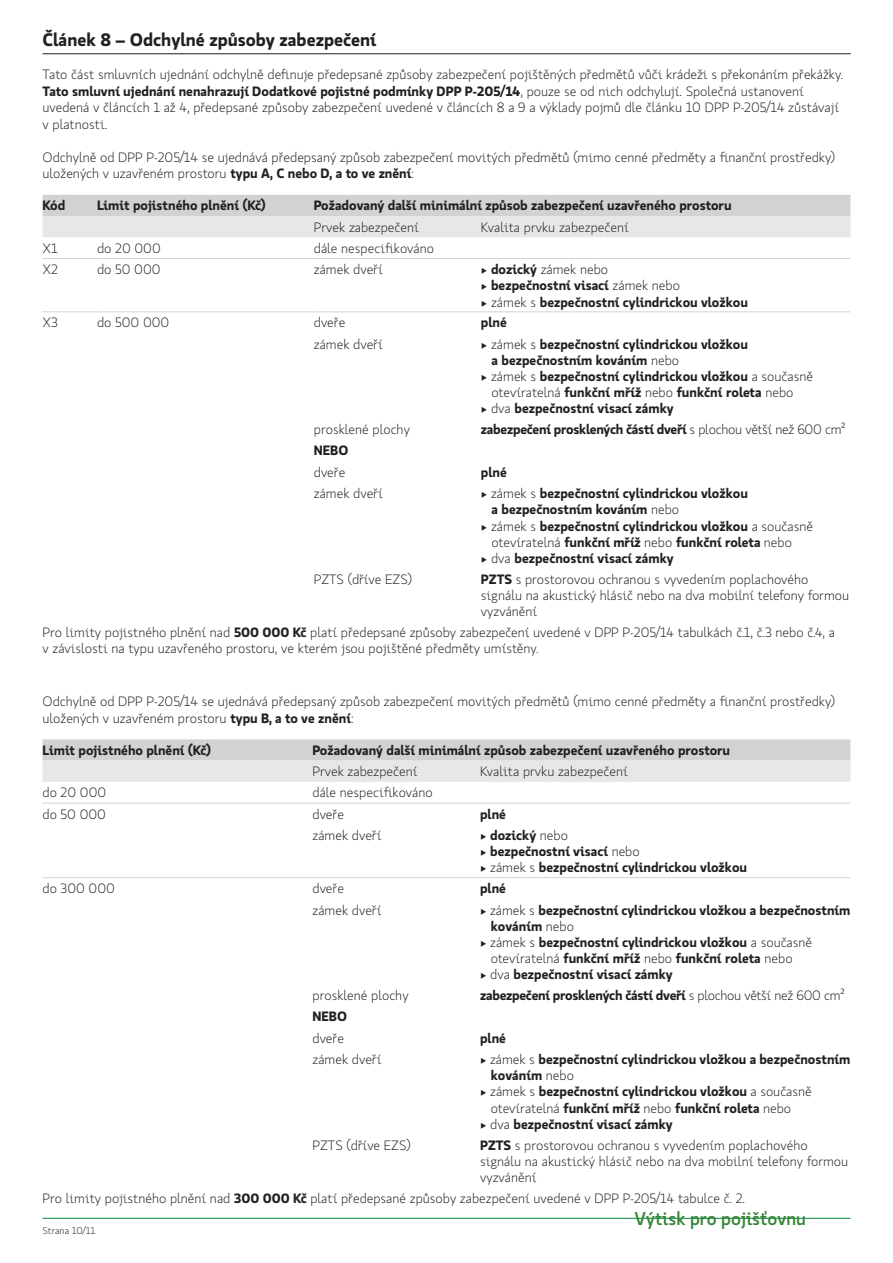
<style>
.page{position:relative;width:893px;height:1263px;background:#fff}
.page>*{position:absolute;margin:0;border:0;box-sizing:border-box;transform-origin:0 0}
.t1{font:700 18px "Koop Pro";color:#231f20}
.t2{font:500 18px "Koop Pro";color:#368636}
.t3{font:300 13.5px/16.5px "Koop Pro";color:#231f20}
.t4{font:700 13.5px/16.2px "Koop Pro";color:#231f20}
.t5{font:700 13.5px "Koop Pro";letter-spacing:-.02em;color:#231f20}
.t6{font:300 9.75px "Koop Pro";color:#231f20}
.s1{font-weight:700}
.s2{font-weight:300}
</style>
<div class="page">
<svg style="left:43px;top:195px;width:807px;height:42px;background:#dbdcde"></svg>
<hr style="left:43px;top:258px;width:54px;height:1px;background:#d1d2d4">
<hr style="left:97px;top:258px;width:217px;height:1px;background:#d1d2d4">
<hr style="left:314px;top:258px;width:167px;height:1px;background:#d1d2d4">
<hr style="left:481px;top:258px;width:369px;height:1px;background:#d1d2d4">
<hr style="left:43px;top:311px;width:54px;height:1px;background:#d1d2d4">
<hr style="left:97px;top:311px;width:217px;height:1px;background:#d1d2d4">
<hr style="left:314px;top:311px;width:167px;height:1px;background:#d1d2d4">
<hr style="left:481px;top:311px;width:369px;height:1px;background:#d1d2d4">
<svg style="left:43px;top:739px;width:807px;height:43px;background:#dcdddf"></svg>
<hr style="left:43px;top:803px;width:269px;height:1px;background:#d1d2d4">
<hr style="left:312px;top:803px;width:168px;height:1px;background:#d1d2d4">
<hr style="left:480px;top:803px;width:370px;height:1px;background:#d1d2d4">
<hr style="left:43px;top:877px;width:269px;height:1px;background:#d1d2d4">
<hr style="left:312px;top:877px;width:168px;height:1px;background:#d1d2d4">
<hr style="left:480px;top:877px;width:370px;height:1px;background:#d1d2d4">
<hr style="left:43px;top:1218px;width:807px;height:1px;background:#00853d">
<hr style="left:43px;top:54px;width:808px;height:1px;background:#231f20">
<h1 class="t1" style="left:43px;top:27px;width:335px">Článek 8 – Odchylné způsoby zabezpečení</h1>
<p class="t3" style="left:43px;top:66px;width:802px">Tato část smluvních ujednání odchylně definuje předepsané způsoby zabezpečení pojištěných předmětů vůči krádeži s překonáním překážky.<br><span class="s1">Tato smluvní ujednání nenahrazují Dodatkové pojistné podmínky DPP P-205/14</span>, pouze se od nich odchylují. Společná ustanovení uvedená v článcích 1 až 4, předepsané způsoby zabezpečení uvedené v článcích 8 a 9 a výklady pojmů dle článku 10 DPP P-205/14 zůstávají v platnosti.</p>
<p class="t3" style="left:43px;top:149px;width:794px">Odchylně od DPP P-205/14 se ujednává předepsaný způsob zabezpečení movitých předmětů (mimo cenné předměty a finanční prostředky) uložených v uzavřeném prostoru <span class="s1">typu A, C nebo D, a to ve znění</span>:</p>
<p class="t4" style="left:43px;top:197px;width:24px">Kód</p>
<p class="t4" style="left:97px;top:197px;width:170px">Limit pojistného plnění (Kč)</p>
<p class="t4" style="left:314px;top:197px;width:419px">Požadovaný další minimální způsob zabezpečení uzavřeného prostoru</p>
<p class="t3" style="left:314px;top:218px;width:106px">Prvek zabezpečení</p>
<p class="t3" style="left:481px;top:218px;width:149px">Kvalita prvku zabezpečení</p>
<p class="t3" style="left:43px;top:240px;width:17px">X1</p>
<p class="t3" style="left:97px;top:240px;width:65px">do 20 000</p>
<p class="t3" style="left:314px;top:240px;width:122px">dále nespecifikováno</p>
<p class="t3" style="left:43px;top:261px;width:17px">X2</p>
<p class="t3" style="left:97px;top:261px;width:65px">do 50 000</p>
<p class="t3" style="left:314px;top:261px;width:70px">zámek dveří</p>
<p class="t3" style="left:481px;top:261px;width:129px">• <span class="s1">dozický</span> zámek nebo</p>
<p class="t4" style="left:481px;top:277px;width:201px"><span class="s2">•</span> bezpečnostní visací <span class="s2">zámek nebo</span></p>
<p class="t4" style="left:481px;top:293px;width:269px"><span class="s2">• zámek s</span> bezpečnostní cylindrickou vložkou</p>
<p class="t3" style="left:43px;top:314px;width:17px">X3</p>
<p class="t3" style="left:97px;top:314px;width:74px">do 500 000</p>
<p class="t3" style="left:314px;top:314px;width:33px">dveře</p>
<p class="t4" style="left:481px;top:314px;width:27px">plné</p>
<p class="t3" style="left:314px;top:335px;width:70px">zámek dveří</p>
<p class="t4" style="left:492px;top:335px;width:258px;text-indent:-11px"><span class="s2">• zámek s</span> bezpečnostní cylindrickou vložkou a bezpečnostním kováním <span class="s2">nebo</span></p>
<p class="t4" style="left:492px;top:368px;width:323px;text-indent:-11px"><span class="s2">• zámek s</span> bezpečnostní cylindrickou vložkou <span class="s2">a současně otevíratelná</span> funkční mříž <span class="s2">nebo</span> funkční roleta <span class="s2">nebo</span></p>
<p class="t4" style="left:481px;top:400px;width:194px"><span class="s2">• dva</span> bezpečnostní visací zámky</p>
<p class="t3" style="left:314px;top:421px;width:98px">prosklené plochy</p>
<p class="t5" style="left:481px;top:420px;width:366px">zabezpečení prosklených částí dveří <span class="s2">s plochou větší než 600 cm2</span></p>
<p class="t4" style="left:314px;top:442px;width:36px">NEBO</p>
<p class="t3" style="left:314px;top:464px;width:33px">dveře</p>
<p class="t4" style="left:481px;top:463px;width:27px">plné</p>
<p class="t3" style="left:314px;top:485px;width:70px">zámek dveří</p>
<p class="t4" style="left:492px;top:485px;width:258px;text-indent:-11px"><span class="s2">• zámek s</span> bezpečnostní cylindrickou vložkou a bezpečnostním kováním <span class="s2">nebo</span></p>
<p class="t4" style="left:492px;top:517px;width:323px;text-indent:-11px"><span class="s2">• zámek s</span> bezpečnostní cylindrickou vložkou <span class="s2">a současně otevíratelná</span> funkční mříž <span class="s2">nebo</span> funkční roleta <span class="s2">nebo</span></p>
<p class="t4" style="left:481px;top:549px;width:194px"><span class="s2">• dva</span> bezpečnostní visací zámky</p>
<p class="t3" style="left:314px;top:571px;width:100px">PZTS (dříve EZS)</p>
<p class="t3" style="left:481px;top:571px;width:370px"><span class="s1">PZTS</span> s prostorovou ochranou s vyvedením poplachového signálu na akustický hlásič nebo na dva mobilní telefony formou vyzvánění</p>
<p class="t3" style="left:43px;top:624px;width:794px">Pro limity pojistného plnění nad <span class="s1">500 000 Kč</span> platí předepsané způsoby zabezpečení uvedené v DPP P-205/14 tabulkách č.1, č.3 nebo č.4, a v závislosti na typu uzavřeného prostoru, ve kterém jsou pojištěné předměty umístěny.</p>
<p class="t3" style="left:43px;top:693px;width:794px">Odchylně od DPP P-205/14 se ujednává předepsaný způsob zabezpečení movitých předmětů (mimo cenné předměty a finanční prostředky) uložených v uzavřeném prostoru <span class="s1">typu B, a to ve znění</span>:</p>
<p class="t4" style="left:43px;top:741px;width:170px">Limit pojistného plnění (Kč)</p>
<p class="t4" style="left:312px;top:741px;width:419px">Požadovaný další minimální způsob zabezpečení uzavřeného prostoru</p>
<p class="t3" style="left:312px;top:763px;width:106px">Prvek zabezpečení</p>
<p class="t3" style="left:480px;top:763px;width:149px">Kvalita prvku zabezpečení</p>
<p class="t3" style="left:43px;top:784px;width:65px">do 20 000</p>
<p class="t3" style="left:312px;top:784px;width:122px">dále nespecifikováno</p>
<p class="t3" style="left:43px;top:805px;width:65px">do 50 000</p>
<p class="t3" style="left:312px;top:805px;width:33px">dveře</p>
<p class="t4" style="left:480px;top:805px;width:27px">plné</p>
<p class="t3" style="left:312px;top:827px;width:70px">zámek dveří</p>
<p class="t4" style="left:480px;top:826px;width:89px"><span class="s2">•</span> dozický <span class="s2">nebo</span></p>
<p class="t4" style="left:480px;top:843px;width:161px"><span class="s2">•</span> bezpečnostní visací <span class="s2">nebo</span></p>
<p class="t4" style="left:480px;top:859px;width:269px"><span class="s2">• zámek s</span> bezpečnostní cylindrickou vložkou</p>
<p class="t3" style="left:43px;top:880px;width:74px">do 300 000</p>
<p class="t3" style="left:312px;top:880px;width:33px">dveře</p>
<p class="t4" style="left:480px;top:880px;width:27px">plné</p>
<p class="t3" style="left:312px;top:901px;width:70px">zámek dveří</p>
<p class="t4" style="left:491px;top:901px;width:361px;text-indent:-11px"><span class="s2">• zámek s</span> bezpečnostní cylindrickou vložkou a bezpečnostním kováním <span class="s2">nebo</span></p>
<p class="t4" style="left:491px;top:933px;width:323px;text-indent:-11px"><span class="s2">• zámek s</span> bezpečnostní cylindrickou vložkou <span class="s2">a současně otevíratelná</span> funkční mříž <span class="s2">nebo</span> funkční roleta <span class="s2">nebo</span></p>
<p class="t4" style="left:480px;top:966px;width:194px"><span class="s2">• dva</span> bezpečnostní visací zámky</p>
<p class="t3" style="left:312px;top:987px;width:98px">prosklené plochy</p>
<p class="t5" style="left:480px;top:986px;width:366px">zabezpečení prosklených částí dveří <span class="s2">s plochou větší než 600 cm2</span></p>
<p class="t4" style="left:312px;top:1008px;width:36px">NEBO</p>
<p class="t3" style="left:312px;top:1029px;width:33px">dveře</p>
<p class="t4" style="left:480px;top:1029px;width:27px">plné</p>
<p class="t3" style="left:312px;top:1051px;width:70px">zámek dveří</p>
<p class="t4" style="left:491px;top:1050px;width:361px;text-indent:-11px"><span class="s2">• zámek s</span> bezpečnostní cylindrickou vložkou a bezpečnostním kováním <span class="s2">nebo</span></p>
<p class="t4" style="left:491px;top:1083px;width:323px;text-indent:-11px"><span class="s2">• zámek s</span> bezpečnostní cylindrickou vložkou <span class="s2">a současně otevíratelná</span> funkční mříž <span class="s2">nebo</span> funkční roleta <span class="s2">nebo</span></p>
<p class="t4" style="left:480px;top:1115px;width:194px"><span class="s2">• dva</span> bezpečnostní visací zámky</p>
<p class="t3" style="left:313px;top:1136px;width:100px">PZTS (dříve EZS)</p>
<p class="t3" style="left:480px;top:1136px;width:370px"><span class="s1">PZTS</span> s prostorovou ochranou s vyvedením poplachového signálu na akustický hlásič nebo na dva mobilní telefony formou vyzvánění</p>
<p class="t3" style="left:43px;top:1190px;width:704px">Pro limity pojistného plnění nad <span class="s1">300 000 Kč</span> platí předepsané způsoby zabezpečení uvedené v DPP P-205/14 tabulce č. 2.</p>
<p class="t6" style="left:43px;top:1224px;width:54px">Strana 10/11</p>
<h1 class="t2" style="left:635px;top:1207px;width:173px">Výtisk pro pojišťovnu</h1>
</div>
